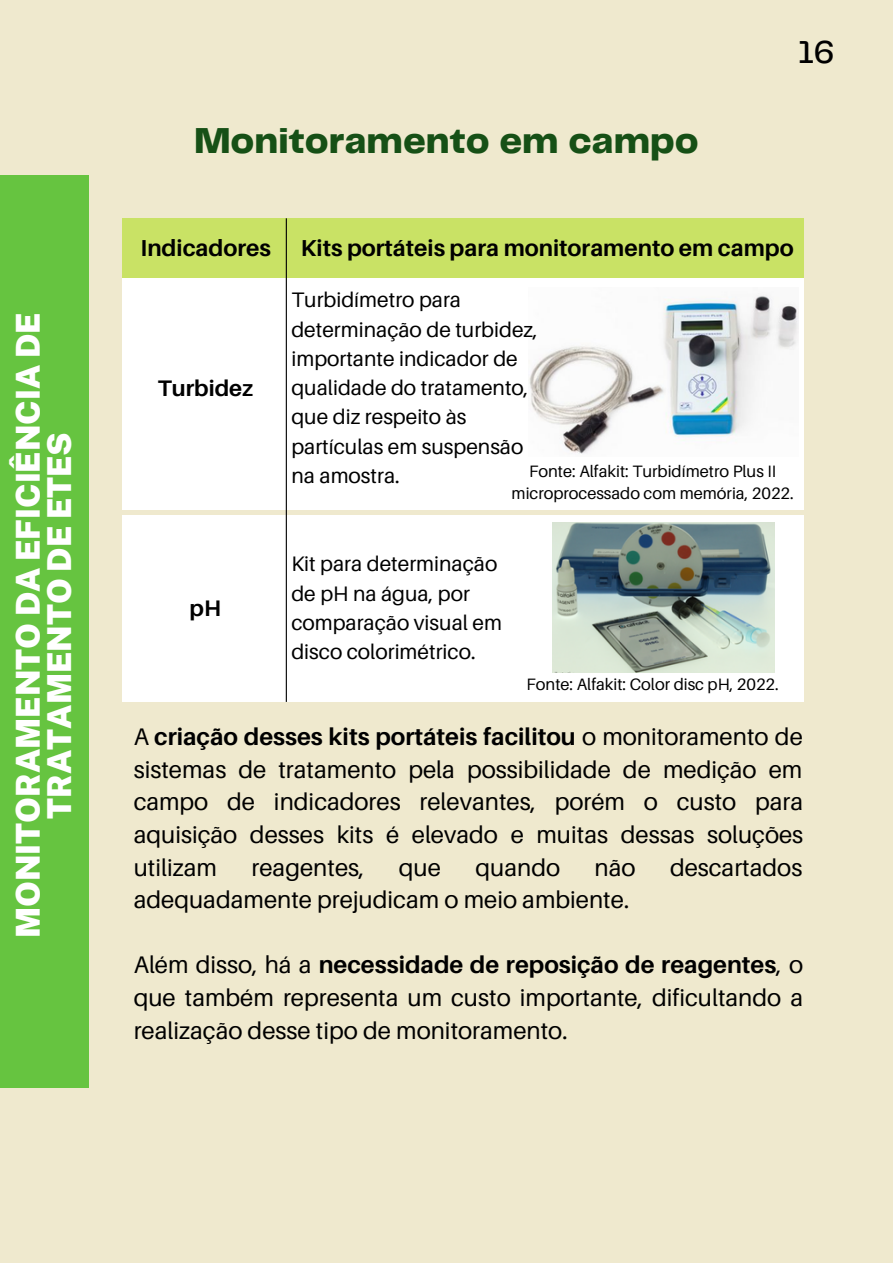
<style>
.page{position:relative;width:893px;height:1264px;background:#fff}
.page>*{position:absolute;margin:0;border:0;box-sizing:border-box;transform-origin:0 0}
.t1{font:800 37.5px "Telegraf";color:#165016}
.t2{font:900 33px/31.5px "Public Sans";color:#fff;text-align:center}
.t3{font:500 33px "Telegraf";color:#000}
.t4{font:24px/32.5px "Aileron";color:#000;text-align:justify}
.t5{font:700 23.1px "Aileron";color:#000}
.t6{font:700 22.5px "Aileron";color:#000}
.t7{font:21px/29.2px "Aileron";color:#000}
.t8{font:16.5px/22.5px "Aileron";color:#000;text-align:center}
.s1{font-weight:700}
</style>
<div class="page">
<div style="left:0;top:0;width:892px;height:1262px;background:#efe9ce"></div>
<div style="left:122px;top:277px;width:681px;height:233px;background:#fff"></div>
<img style="left:529px;top:293px;width:269px;height:161px">
<div style="left:122px;top:515px;width:681px;height:187px;background:#fff"></div>
<img style="left:552px;top:522px;width:222px;height:151px">
<div style="left:122px;top:218px;width:681px;height:60px;background:#c9e265"></div>
<hr style="left:286px;top:218px;width:1px;height:484px;background:#000">
<div style="left:0;top:175px;width:89px;height:912px;background:#66c440"></div>
<h2 class="t2" style="left:12px;top:938px;width:627px;rotate:-90deg">MONITORAMENTO DA EFICIÊNCIA DE<br>TRATAMENTO DE ETES</h2>
<h1 class="t1" style="left:194px;top:124px;width:506px">Monitoramento em campo</h1>
<h2 class="t3" style="left:797px;top:38px;width:39px">16</h2>
<p class="t5" style="left:141px;top:234px;width:132px">Indicadores</p>
<p class="t5" style="left:301px;top:233px;width:494px">Kits portáteis para monitoramento em campo</p>
<p class="t6" style="left:158px;top:374px;width:97px">Turbidez</p>
<p class="t6" style="left:189px;top:594px;width:33px">pH</p>
<p class="t7" style="left:291px;top:285px;width:248px">Turbidímetro para determinação de turbidez, importante indicador de qualidade do tratamento, que diz respeito às partículas em suspensão na amostra.</p>
<p class="t8" style="left:511px;top:459px;width:283px">Fonte: Alfakit: Turbidímetro Plus II microprocessado com memória, 2022.</p>
<p class="t7" style="left:291px;top:549px;width:212px">Kit para determinação de pH na água, por comparação visual em disco colorimétrico.</p>
<p class="t8" style="left:526px;top:673px;width:254px">Fonte: Alfakit: Color disc pH, 2022.</p>
<p class="t4" style="left:134px;top:720px;width:671px">A <span class="s1">criação desses kits portáteis facilitou</span> o monitoramento de sistemas de tratamento pela possibilidade de medição em campo de indicadores relevantes, porém o custo para aquisição desses kits é elevado e muitas dessas soluções utilizam</p>
<p class="t4" style="left:251px;top:850px;width:114px">reagentes,</p>
<p class="t4" style="left:399px;top:850px;width:44px">que</p>
<p class="t4" style="left:475px;top:850px;width:86px">quando</p>
<p class="t4" style="left:594px;top:850px;width:42px">não</p>
<p class="t4" style="left:670px;top:850px;width:134px">descartados</p>
<p class="t4" style="left:134px;top:883px;width:497px">adequadamente prejudicam o meio ambiente.</p>
<p class="t4" style="left:134px;top:948px;width:671px">Além disso, há a <span class="s1">necessidade de reposição de reagentes</span>, o que também representa um custo importante, dificultando a realização desse tipo de monitoramento.</p>
</div>
